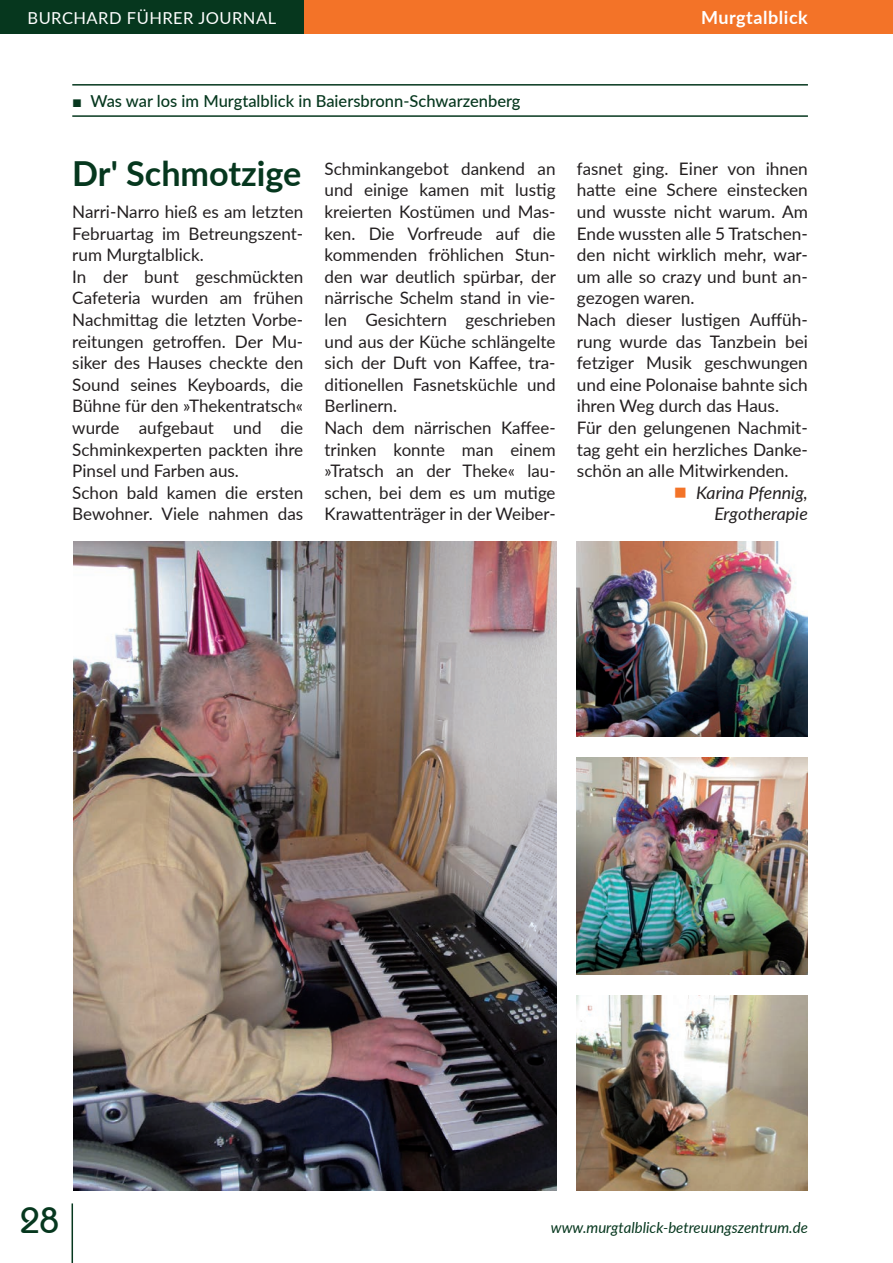
<style>
.page{position:relative;width:893px;height:1263px;background:#fff}
.page>*{position:absolute;margin:0;border:0;box-sizing:border-box;transform-origin:0 0}
.t1{font:500 36px "Bauhaus IT Cby BT";color:#06371e}
.t2{font:700 34.5px "Lato";color:#06371e}
.t3{font:700 18px "Lato";letter-spacing:.03em;color:#fff}
.t4{font:17.25px/21.6px "Lato";color:#231f20}
.t5{font:italic 17.25px/21.6px "Lato";color:#231f20;text-align:right}
.t6{font:500 16.5px "Lato";color:#06371e}
.t7{font:16.5px "Lato";letter-spacing:.03em;color:#fff}
.t8{font:italic 15px "Lato";color:#06371e}
.s1{font-family:"Arial";font-weight:400}
.s2{color:#f37328}
</style>
<div class="page">
<hr style="left:72px;top:1203px;width:1px;height:60px;background:#06371e">
<div style="left:0;top:0;width:893px;height:34px;background:#f37328"></div>
<div style="left:0;top:0;width:303px;height:34px;background:#06371e"></div>
<hr style="left:72px;top:84px;width:736px;height:2px;background:#06371e">
<hr style="left:72px;top:115px;width:736px;height:2px;background:#06371e">
<img style="left:577px;top:542px;width:231px;height:194px">
<img style="left:577px;top:758px;width:231px;height:216px">
<img style="left:577px;top:995px;width:231px;height:195px">
<img style="left:73px;top:542px;width:484px;height:649px">
<p class="t7" style="left:28px;top:6px;width:250px">BURCHARD FÜHRER JOURNAL</p>
<p class="t6" style="left:72px;top:89px;width:450px"><span class="s1">■</span> Was war los im Murgtalblick in Baiersbronn-Schwarzenberg</p>
<p class="t3" style="left:701px;top:4px;width:108px">Murgtalblick</p>
<h2 class="t2" style="left:72px;top:148px;width:231px">Dr' Schmotzige</h2>
<p class="t4" style="left:72px;top:200px;width:233px">Narri-Narro hieß es am letzten<br>Februartag im Betreungszent&shy;rum Murgtalblick.<br>In der bunt geschmückten<br>Cafeteria wurden am frühen<br>Nachmittag die letzten Vorbe&shy;reitungen getroffen. Der Mu&shy;siker des Hauses checkte den<br>Sound seines Keyboards, die<br>Bühne für den »Thekentratsch« wurde aufgebaut und die<br>Schminkexperten packten ihre<br>Pinsel und Farben aus.<br>Schon bald kamen die ersten<br>Bewohner. Viele nahmen das</p>
<p class="t4" style="left:325px;top:157px;width:233px">Schminkangebot dankend an und einige kamen mit lustig kreierten Kostümen und Mas&shy;ken. Die Vorfreude auf die kommenden fröhlichen Stun&shy;den war deutlich spürbar, der närrische Schelm stand in vie&shy;len Gesichtern geschrieben und aus der Küche schlängelte sich der Duft von Kaffee, tra&shy;ditionellen Fasnetsküchle und<br>Berlinern.<br>Nach dem närrischen Kaffee&shy;trinken konnte man einem »Tratsch an der Theke« lau&shy;schen, bei dem es um mutige<br>Krawattenträger in der Weiber-</p>
<p class="t4" style="left:577px;top:157px;width:233px">fasnet ging. Einer von ihnen hatte eine Schere einstecken und wusste nicht warum. Am<br>Ende wussten alle 5 Tratschen&shy;den nicht wirklich mehr, war&shy;um alle so crazy und bunt an&shy;gezogen waren.<br>Nach dieser lustigen Auffüh&shy;rung wurde das Tanzbein bei fetziger Musik geschwungen und eine Polonaise bahnte sich ihren Weg durch das Haus.<br>Für den gelungenen Nachmit&shy;tag geht ein herzliches Danke&shy;schön an alle Mitwirkenden.</p>
<p class="t5" style="left:674px;top:481px;width:135px"><span class="s2">■</span> Karina Pfennig,<br>Ergotherapie</p>
<h1 class="t1" style="left:20px;top:1198px;width:41px">28</h1>
<p class="t8" style="left:551px;top:1216px;width:259px">www.murgtalblick-betreuungszentrum.de</p>
</div>
